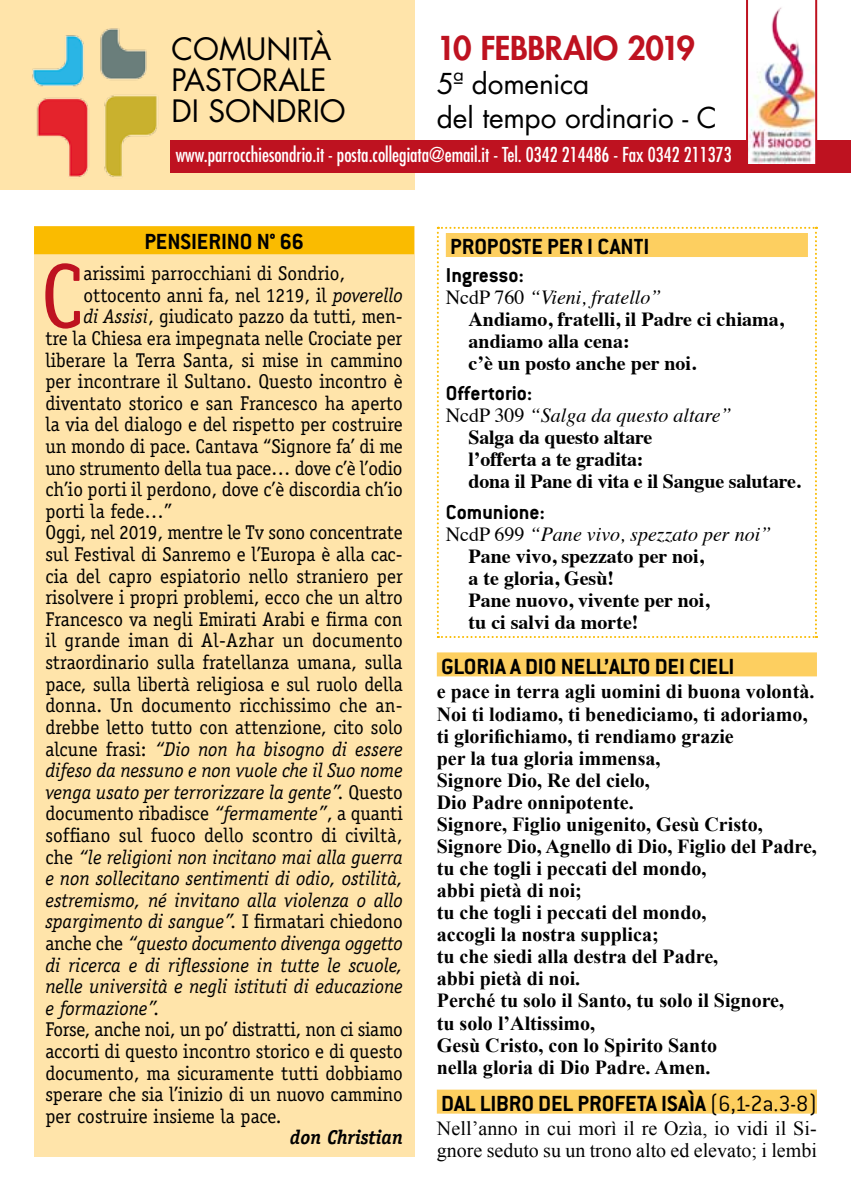
<style>
.page{position:relative;width:851px;height:1191px;background:#fff}
.page>*{position:absolute;margin:0;border:0;box-sizing:border-box;transform-origin:0 0}
.t1{font:91.6px "Officina Serif Std";color:#be1220}
.t2{font:800 32px "Futura Std";letter-spacing:-.01em;color:#be1220}
.t3{font:30px/31px "Futura Std";color:#000}
.t4{font:28px/33.6px "Futura";letter-spacing:-.01em;color:#000}
.t5{font:700 24px "Conduit ITC";color:#000}
.t6{font:700 22px "Conduit ITC";color:#000}
.t7{font:20px/21.6px "Officina Serif Std";color:#000;text-align:justify}
.t8{font:700 20px/22px "Times New Roman";color:#000}
.t9{font:italic 20px "Officina Serif Std";color:#000}
.t10{font:700 20px/22px "Times";color:#000}
.t11{font:condensed 20px "Futura Std";color:#fff}
.t12{font:20px/21.6px "Times New Roman";color:#000}
.t13{font:italic 700 20px "Officina Serif Std";color:#000}
.s1{font-style:italic}
.s2{font-style:normal}
.s3{font-weight:400}
.s4{font-weight:400;font-style:italic}
.s5{font-weight:300}
</style>
<div class="page">
<div style="left:0;top:0;width:414px;height:190px;background:#ffe4aa"></div>
<div style="left:437px;top:652px;width:379px;height:24px;background:#fdcf60"></div>
<div style="left:437px;top:1089px;width:379px;height:24px;background:#fdcf60"></div>
<svg style="left:437px;top:227px;width:379px;height:411px"></svg>
<div style="left:446px;top:233px;width:361px;height:24px;background:#fdcf60"></div>
<img style="left:32px;top:28px;width:125px;height:149px">
<div style="left:170px;top:140px;width:680px;height:33px;background:#be1220"></div>
<div style="left:34px;top:227px;width:380px;height:930px;background:#ffe4aa"></div>
<div style="left:34px;top:226px;width:380px;height:28px;background:#fabb00"></div>
<img style="left:746px;top:0;width:71px;height:164px">
<h3 class="t3" style="left:171px;top:34px;width:176px">COMUNITÀ<br>PASTORALE<br>DI SONDRIO</h3>
<h2 class="t2" style="left:437px;top:28px;width:260px">10 FEBBRAIO 2019</h2>
<h3 class="t4" style="left:437px;top:67px;width:281px">5ª domenica<br>del tempo ordinario - C</h3>
<p class="t11" style="left:176px;top:143px;width:557px">www.parrocchiesondrio.it - posta.collegiata@email.it - Tel. 0342 214486 - Fax 0342 211373</p>
<p class="t5" style="left:144px;top:227px;width:23px">PENSIERINO</p>
<p class="t5" style="left:257px;top:227px;width:49px">N° 66</p>
<h1 class="t1" style="left:41px;top:243px;width:44px">C</h1>
<p class="t7" style="left:83px;top:262px;width:263px">arissimi parrocchiani di Sondrio,</p>
<p class="t7" style="left:83px;top:284px;width:321px">ottocento anni fa, nel 1219, il <span class="s1">poverello</span></p>
<p class="t7" style="left:83px;top:306px;width:321px"><span class="s1">di Assisi</span>, giudicato pazzo da tutti, men-</p>
<p class="t7" style="left:45px;top:327px;width:358px">tre la Chiesa era impegnata nelle Crociate per</p>
<p class="t7" style="left:45px;top:349px;width:359px">liberare la Terra Santa, si mise in cammino</p>
<p class="t7" style="left:45px;top:370px;width:359px">per incontrare il Sultano. Questo incontro è</p>
<p class="t7" style="left:45px;top:392px;width:359px">diventato storico e san Francesco ha aperto</p>
<p class="t7" style="left:45px;top:414px;width:359px">la via del dialogo e del rispetto per costruire</p>
<p class="t7" style="left:45px;top:435px;width:359px">un mondo di pace. Cantava “Signore fa’ di me</p>
<p class="t7" style="left:45px;top:457px;width:358px">uno strumento della tua pace… dove c’è l’odio</p>
<p class="t7" style="left:45px;top:478px;width:359px">ch’io porti il perdono, dove c’è discordia ch’io</p>
<p class="t7" style="left:45px;top:500px;width:128px">porti la fede…”</p>
<p class="t7" style="left:45px;top:522px;width:359px">Oggi, nel 2019, mentre le Tv sono concentrate</p>
<p class="t7" style="left:45px;top:543px;width:359px">sul Festival di Sanremo e l’Europa è alla cac-</p>
<p class="t7" style="left:45px;top:565px;width:359px">cia del capro espiatorio nello straniero per</p>
<p class="t7" style="left:45px;top:586px;width:359px">risolvere i propri problemi, ecco che un altro</p>
<p class="t7" style="left:45px;top:608px;width:359px">Francesco va negli Emirati Arabi e firma con</p>
<p class="t7" style="left:45px;top:630px;width:359px">il grande iman di Al-Azhar un documento</p>
<p class="t7" style="left:45px;top:651px;width:358px">straordinario sulla fratellanza umana, sulla</p>
<p class="t7" style="left:45px;top:673px;width:359px">pace, sulla libertà religiosa e sul ruolo della</p>
<p class="t7" style="left:45px;top:694px;width:359px">donna. Un documento ricchissimo che an-</p>
<p class="t7" style="left:45px;top:716px;width:359px">drebbe letto tutto con attenzione, cito solo</p>
<p class="t9" style="left:45px;top:737px;width:359px"><span class="s2">alcune frasi:</span> “Dio non ha bisogno di essere</p>
<p class="t9" style="left:45px;top:759px;width:359px">difeso da nessuno e non vuole che il Suo nome</p>
<p class="t9" style="left:45px;top:780px;width:359px">venga usato per terrorizzare la gente”. <span class="s2">Questo</span></p>
<p class="t7" style="left:45px;top:802px;width:359px">documento ribadisce <span class="s1">“fermamente”</span>, a quanti</p>
<p class="t7" style="left:45px;top:824px;width:358px">soffiano sul fuoco dello scontro di civiltà,</p>
<p class="t9" style="left:45px;top:845px;width:359px"><span class="s2">che</span> “le religioni non incitano mai alla guerra</p>
<p class="t9" style="left:45px;top:867px;width:359px">e non sollecitano sentimenti di odio, ostilità,</p>
<p class="t9" style="left:45px;top:888px;width:359px">estremismo, né invitano alla violenza o allo</p>
<p class="t9" style="left:45px;top:910px;width:359px">spargimento di sangue”. <span class="s2">I firmatari chiedono</span></p>
<p class="t9" style="left:45px;top:931px;width:359px"><span class="s2">anche che</span> “questo documento divenga oggetto</p>
<p class="t9" style="left:45px;top:953px;width:359px">di ricerca e di riflessione in tutte le scuole,</p>
<p class="t9" style="left:45px;top:975px;width:359px">nelle università e negli istituti di educazione</p>
<p class="t9" style="left:45px;top:996px;width:116px">e formazione”.</p>
<p class="t7" style="left:45px;top:1018px;width:359px">Forse, anche noi, un po’ distratti, non ci siamo accorti di questo incontro storico e di questo documento, ma sicuramente tutti dobbiamo sperare che sia l’inizio di un nuovo cammino per costruire insieme la pace.</p>
<p class="t13" style="left:290px;top:1125px;width:114px">don Christian</p>
<p class="t5" style="left:450px;top:233px;width:201px">PROPOSTE PER I CANTI</p>
<p class="t6" style="left:446px;top:262px;width:79px">INGRESSO:</p>
<p class="t10" style="left:468px;top:284px;width:317px;text-indent:-23px"><span class="s3">NcdP 760</span> <span class="s4">“Vieni, fratello”<br></span>Andiamo, fratelli, il Padre ci chiama, andiamo alla cena:<br>c’è un posto anche per noi.</p>
<p class="t6" style="left:446px;top:381px;width:88px">OFFERTORIO:</p>
<p class="t10" style="left:468px;top:402px;width:334px;text-indent:-23px"><span class="s3">NcdP 309</span> <span class="s4">“Salga da questo altare”<br></span>Salga da questo altare<br>l’offerta a te gradita:<br>dona il Pane di vita e il Sangue salutare.</p>
<p class="t6" style="left:446px;top:499px;width:100px">COMUNIONE:</p>
<p class="t10" style="left:468px;top:521px;width:304px;text-indent:-23px"><span class="s3">NcdP 699</span> <span class="s4">“Pane vivo, spezzato per noi”<br></span>Pane vivo, spezzato per noi,<br>a te gloria, Gesù!<br>Pane nuovo, vivente per noi,<br>tu ci salvi da morte!</p>
<p class="t5" style="left:441px;top:652px;width:295px">GLORIA A DIO NELL’ALTO DEI CIELI</p>
<p class="t8" style="left:437px;top:680px;width:381px">e pace in terra agli uomini di buona volontà.<br>Noi ti lodiamo, ti benediciamo, ti adoriamo, ti glorifichiamo, ti rendiamo grazie<br>per la tua gloria immensa,<br>Signore Dio, Re del cielo,<br>Dio Padre onnipotente.<br>Signore, Figlio unigenito, Gesù Cristo,<br>Signore Dio, Agnello di Dio, Figlio del Padre, tu che togli i peccati del mondo,<br>abbi pietà di noi;<br>tu che togli i peccati del mondo,<br>accogli la nostra supplica;<br>tu che siedi alla destra del Padre,<br>abbi pietà di noi.<br>Perché tu solo il Santo, tu solo il Signore,<br>tu solo l’Altissimo,<br>Gesù Cristo, con lo Spirito Santo<br>nella gloria di Dio Padre. Amen.</p>
<p class="t5" style="left:441px;top:1089px;width:377px">DAL LIBRO DEL PROFETA ISAÌA <span class="s5">(6,1-2a.3-8)</span></p>
<p class="t12" style="left:437px;top:1117px;width:381px">Nell’anno in cui morì il re Ozìa, io vidi il Si&shy;gnore seduto su un trono alto ed elevato; i lembi</p>
</div>
